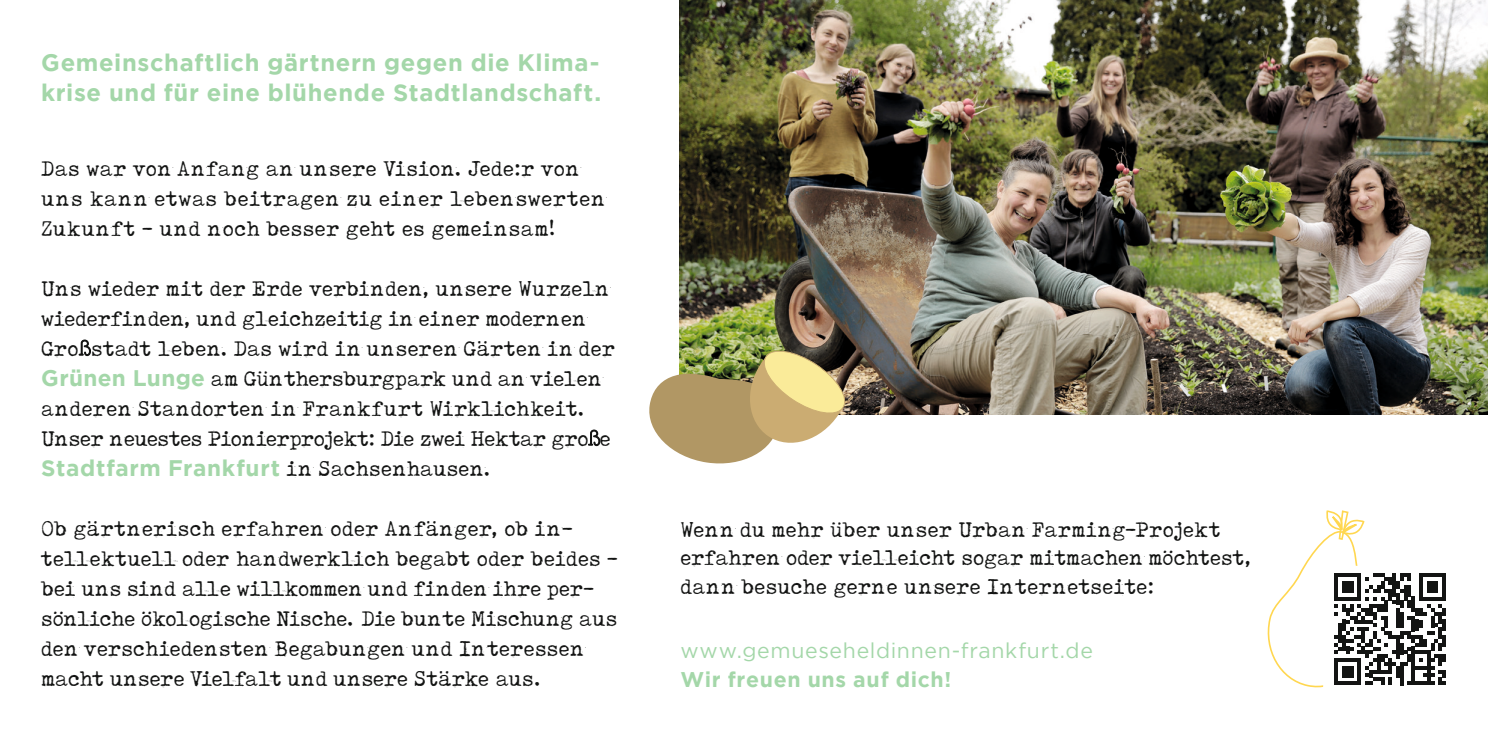
<style>
.page{position:relative;width:1488px;height:746px;background:#fff}
.page>*{position:absolute;margin:0;border:0;box-sizing:border-box;transform-origin:0 0}
.t1{font:23.75px/30px "Tox Typewriter";letter-spacing:.015em;color:#131413}
.t2{font:700 23.75px/30px "Gotham";letter-spacing:.03em;color:#a4d7a9}
.t3{font:700 22.5px "Gotham";letter-spacing:.03em;color:#a4d7a9}
.t4{font:21.25px "Gotham";letter-spacing:.035em;color:#a4d7a9}
.t5{font:700 21.25px "Gotham";letter-spacing:.03em;color:#a4d7a9}
.s1{font-family:"Gotham";font-weight:700;font-size:22.5px;color:#a4d7a9}
.s2{font-family:"Tox Typewriter";font-weight:400;font-size:23.75px;color:#131413}
</style>
<div class="page">
<svg style="left:79px;top:340px;width:12px;height:16px"></svg>
<svg style="left:588px;top:430px;width:12px;height:16px"></svg>
<svg style="left:1267px;top:510px;width:179px;height:178px"></svg>
<img style="left:679px;top:0;width:809px;height:415px">
<svg style="left:649px;top:337px;width:207px;height:127px"></svg>
<p class="t2" style="left:41px;top:47px;width:561px">Gemeinschaftlich gärtnern gegen die Klima&shy;krise und für eine blühende Stadtlandschaft.</p>
<p class="t1" style="left:41px;top:153px;width:565px">Das war von Anfang an unsere Vision. Jede:r von uns kann etwas beitragen zu einer lebenswerten<br>Zukunft - und noch besser geht es gemeinsam!</p>
<p class="t1" style="left:41px;top:273px;width:575px">Uns wieder mit der Erde verbinden, unsere Wurzeln wiederfinden, und gleichzeitig in einer modernen Gro stadt leben. Das wird in unseren Gärten in der <span class="s1">Grünen Lunge</span> am Günthersburgpark und an vielen anderen Standorten in Frankfurt Wirklichkeit.<br>Unser neuestes Pionierprojekt: Die zwei Hektar gro e</p>
<p class="t3" style="left:41px;top:455px;width:450px">Stadtfarm Frankfurt <span class="s2">in Sachsenhausen.</span></p>
<p class="t1" style="left:41px;top:513px;width:578px">Ob gärtnerisch erfahren oder Anfänger, ob in&shy;tellektuell oder handwerklich begabt oder beides - bei uns sind alle willkommen und finden ihre per&shy;sönliche ökologische Nische. Die bunte Mischung aus den verschiedensten Begabungen und Interessen macht unsere Vielfalt und unsere Stärke aus.</p>
<p class="t1" style="left:680px;top:514px;width:572px;line-height:28.8px">Wenn du mehr über unser Urban Farming-Projekt erfahren oder vielleicht sogar mitmachen möchtest, dann besuche gerne unsere Internetseite:</p>
<p class="t4" style="left:680px;top:638px;width:414px">www.gemueseheldinnen-frankfurt.de</p>
<p class="t5" style="left:680px;top:667px;width:272px">Wir freuen uns auf dich!</p>
</div>
